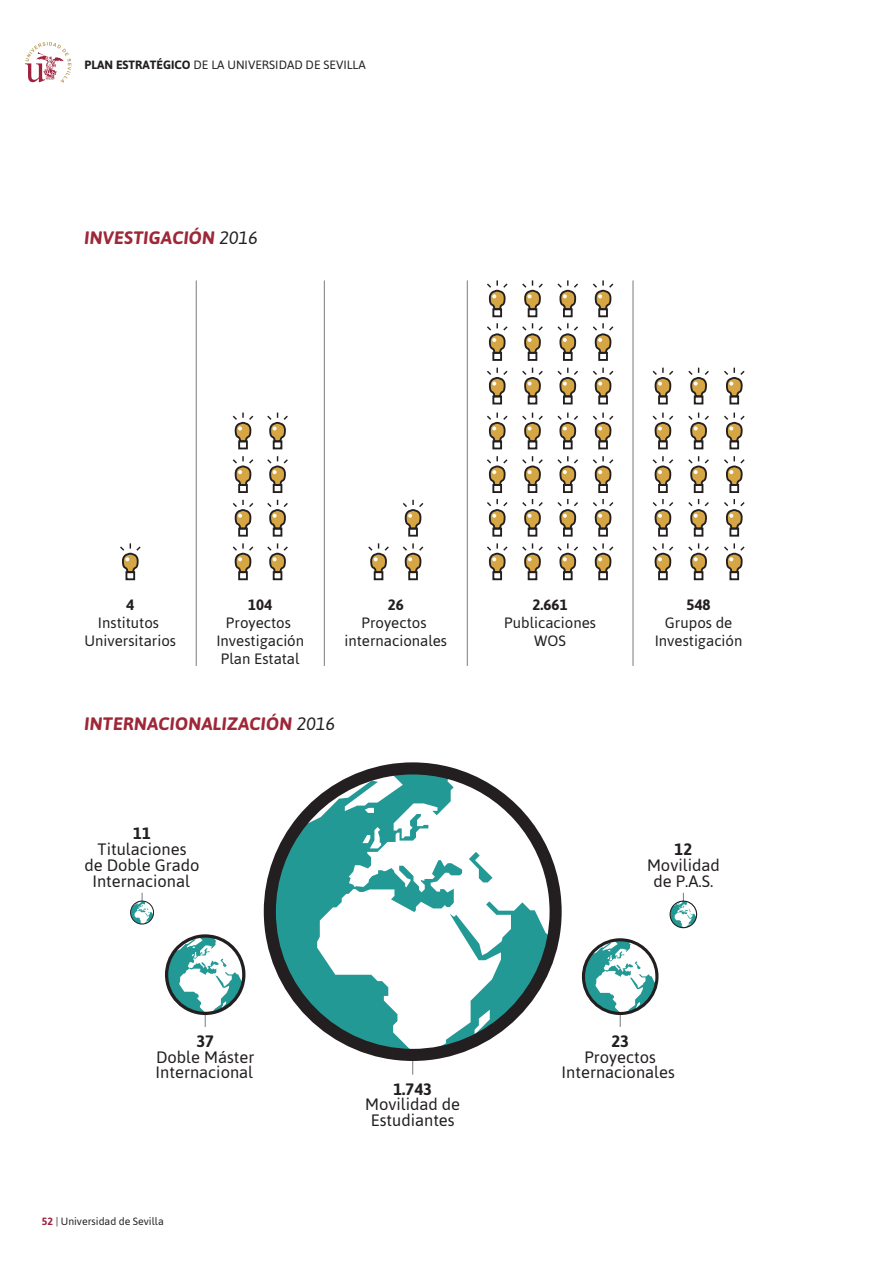
<style>
.page{position:relative;width:894px;height:1264px;background:#fff}
.page>*{position:absolute;margin:0;border:0;box-sizing:border-box;transform-origin:0 0}
.t1{font:italic 700 18px "Asap";letter-spacing:.01em;color:#9e2738}
.t2{font:16.5px/15.8px "Asap";color:#231f20;text-align:center}
.t3{font:700 16.5px "Asap";color:#231f20}
.t4{font:15px/18px "Asap";color:#231f20;text-align:center}
.t5{font:700 15px "Asap";color:#231f20}
.t6{font:12px "Asap";color:#231f20}
.t7{font:10.5px "Asap";color:#231f20}
.s1{font-weight:700}
.s2{font-weight:400;color:#231f20}
.s3{font-weight:700;color:#9f213d}
</style>
<div class="page">
<svg style="left:25px;top:42px;width:46px;height:41px"></svg>
<div style="left:125px;top:571px;width:10px;height:9px;border:2px solid #231f20"></div>
<svg style="left:120px;top:543px;width:21px;height:31px"></svg>
<div style="left:238px;top:571px;width:10px;height:9px;border:2px solid #231f20"></div>
<div style="left:273px;top:571px;width:9px;height:9px;border:2px solid #231f20"></div>
<div style="left:238px;top:527px;width:10px;height:9px;border:2px solid #231f20"></div>
<div style="left:273px;top:527px;width:9px;height:9px;border:2px solid #231f20"></div>
<div style="left:238px;top:484px;width:10px;height:9px;border:2px solid #231f20"></div>
<div style="left:273px;top:484px;width:9px;height:9px;border:2px solid #231f20"></div>
<div style="left:238px;top:440px;width:10px;height:9px;border:2px solid #231f20"></div>
<div style="left:273px;top:440px;width:9px;height:9px;border:2px solid #231f20"></div>
<svg style="left:232px;top:543px;width:22px;height:31px"></svg>
<svg style="left:267px;top:543px;width:21px;height:31px"></svg>
<svg style="left:232px;top:499px;width:22px;height:31px"></svg>
<svg style="left:267px;top:499px;width:21px;height:31px"></svg>
<svg style="left:232px;top:456px;width:22px;height:30px"></svg>
<svg style="left:267px;top:456px;width:21px;height:30px"></svg>
<svg style="left:232px;top:412px;width:22px;height:31px"></svg>
<svg style="left:267px;top:412px;width:21px;height:31px"></svg>
<div style="left:658px;top:527px;width:9px;height:9px;border:2px solid #231f20"></div>
<div style="left:658px;top:484px;width:9px;height:9px;border:2px solid #231f20"></div>
<div style="left:658px;top:440px;width:9px;height:9px;border:2px solid #231f20"></div>
<div style="left:658px;top:571px;width:9px;height:9px;border:2px solid #231f20"></div>
<div style="left:658px;top:395px;width:9px;height:9px;border:2px solid #231f20"></div>
<svg style="left:652px;top:543px;width:22px;height:31px"></svg>
<svg style="left:652px;top:499px;width:22px;height:31px"></svg>
<svg style="left:652px;top:456px;width:22px;height:30px"></svg>
<svg style="left:652px;top:412px;width:22px;height:31px"></svg>
<svg style="left:652px;top:367px;width:22px;height:31px"></svg>
<div style="left:693px;top:527px;width:10px;height:9px;border:2px solid #231f20"></div>
<div style="left:693px;top:484px;width:10px;height:9px;border:2px solid #231f20"></div>
<div style="left:693px;top:440px;width:10px;height:9px;border:2px solid #231f20"></div>
<div style="left:693px;top:571px;width:10px;height:9px;border:2px solid #231f20"></div>
<div style="left:693px;top:395px;width:10px;height:9px;border:2px solid #231f20"></div>
<svg style="left:688px;top:543px;width:21px;height:31px"></svg>
<svg style="left:688px;top:499px;width:21px;height:31px"></svg>
<svg style="left:688px;top:456px;width:21px;height:30px"></svg>
<svg style="left:688px;top:412px;width:21px;height:31px"></svg>
<svg style="left:688px;top:367px;width:21px;height:31px"></svg>
<div style="left:729px;top:571px;width:9px;height:9px;border:2px solid #231f20"></div>
<div style="left:729px;top:527px;width:9px;height:9px;border:2px solid #231f20"></div>
<div style="left:729px;top:484px;width:9px;height:9px;border:2px solid #231f20"></div>
<div style="left:729px;top:440px;width:9px;height:9px;border:2px solid #231f20"></div>
<div style="left:729px;top:395px;width:9px;height:9px;border:2px solid #231f20"></div>
<svg style="left:724px;top:543px;width:20px;height:31px"></svg>
<svg style="left:724px;top:499px;width:20px;height:31px"></svg>
<svg style="left:724px;top:456px;width:20px;height:30px"></svg>
<svg style="left:724px;top:412px;width:20px;height:31px"></svg>
<svg style="left:724px;top:367px;width:20px;height:31px"></svg>
<div style="left:373px;top:571px;width:10px;height:9px;border:2px solid #231f20"></div>
<div style="left:408px;top:571px;width:10px;height:9px;border:2px solid #231f20"></div>
<div style="left:408px;top:527px;width:10px;height:9px;border:2px solid #231f20"></div>
<svg style="left:368px;top:543px;width:21px;height:31px"></svg>
<svg style="left:402px;top:543px;width:22px;height:31px"></svg>
<svg style="left:403px;top:499px;width:21px;height:31px"></svg>
<hr style="left:196px;top:280px;width:1px;height:385px;background:#808285">
<hr style="left:324px;top:280px;width:1px;height:385px;background:#808285">
<hr style="left:466px;top:280px;width:1px;height:385px;background:#808285">
<hr style="left:632px;top:280px;width:1px;height:385px;background:#808285">
<div style="left:492px;top:352px;width:10px;height:9px;border:2px solid #231f20"></div>
<div style="left:492px;top:308px;width:10px;height:9px;border:2px solid #231f20"></div>
<svg style="left:487px;top:323px;width:21px;height:31px"></svg>
<svg style="left:487px;top:280px;width:21px;height:31px"></svg>
<div style="left:492px;top:527px;width:10px;height:9px;border:2px solid #231f20"></div>
<div style="left:492px;top:484px;width:10px;height:9px;border:2px solid #231f20"></div>
<div style="left:492px;top:440px;width:10px;height:9px;border:2px solid #231f20"></div>
<div style="left:492px;top:571px;width:10px;height:9px;border:2px solid #231f20"></div>
<div style="left:492px;top:395px;width:10px;height:9px;border:2px solid #231f20"></div>
<svg style="left:487px;top:543px;width:21px;height:31px"></svg>
<svg style="left:487px;top:499px;width:21px;height:31px"></svg>
<svg style="left:487px;top:456px;width:21px;height:30px"></svg>
<svg style="left:487px;top:412px;width:21px;height:31px"></svg>
<svg style="left:487px;top:367px;width:21px;height:31px"></svg>
<div style="left:527px;top:352px;width:10px;height:9px;border:2px solid #231f20"></div>
<div style="left:527px;top:308px;width:10px;height:9px;border:2px solid #231f20"></div>
<svg style="left:522px;top:323px;width:21px;height:31px"></svg>
<svg style="left:522px;top:280px;width:21px;height:31px"></svg>
<div style="left:527px;top:527px;width:10px;height:9px;border:2px solid #231f20"></div>
<div style="left:527px;top:484px;width:10px;height:9px;border:2px solid #231f20"></div>
<div style="left:527px;top:440px;width:10px;height:9px;border:2px solid #231f20"></div>
<div style="left:527px;top:571px;width:10px;height:9px;border:2px solid #231f20"></div>
<div style="left:527px;top:395px;width:10px;height:9px;border:2px solid #231f20"></div>
<svg style="left:522px;top:543px;width:21px;height:31px"></svg>
<svg style="left:522px;top:499px;width:21px;height:31px"></svg>
<svg style="left:522px;top:456px;width:21px;height:30px"></svg>
<svg style="left:522px;top:412px;width:21px;height:31px"></svg>
<svg style="left:522px;top:367px;width:21px;height:31px"></svg>
<div style="left:562px;top:352px;width:10px;height:9px;border:2px solid #231f20"></div>
<div style="left:562px;top:308px;width:10px;height:9px;border:2px solid #231f20"></div>
<svg style="left:557px;top:323px;width:21px;height:31px"></svg>
<svg style="left:557px;top:280px;width:21px;height:31px"></svg>
<div style="left:562px;top:571px;width:10px;height:9px;border:2px solid #231f20"></div>
<div style="left:562px;top:527px;width:10px;height:9px;border:2px solid #231f20"></div>
<div style="left:562px;top:484px;width:10px;height:9px;border:2px solid #231f20"></div>
<div style="left:562px;top:440px;width:10px;height:9px;border:2px solid #231f20"></div>
<div style="left:562px;top:395px;width:10px;height:9px;border:2px solid #231f20"></div>
<svg style="left:557px;top:543px;width:21px;height:31px"></svg>
<svg style="left:557px;top:499px;width:21px;height:31px"></svg>
<svg style="left:557px;top:456px;width:21px;height:30px"></svg>
<svg style="left:557px;top:412px;width:21px;height:31px"></svg>
<svg style="left:557px;top:367px;width:21px;height:31px"></svg>
<div style="left:598px;top:352px;width:9px;height:9px;border:2px solid #231f20"></div>
<div style="left:598px;top:308px;width:9px;height:9px;border:2px solid #231f20"></div>
<svg style="left:593px;top:323px;width:21px;height:31px"></svg>
<svg style="left:593px;top:280px;width:21px;height:31px"></svg>
<div style="left:598px;top:571px;width:9px;height:9px;border:2px solid #231f20"></div>
<div style="left:598px;top:527px;width:9px;height:9px;border:2px solid #231f20"></div>
<div style="left:598px;top:484px;width:9px;height:9px;border:2px solid #231f20"></div>
<div style="left:598px;top:440px;width:9px;height:9px;border:2px solid #231f20"></div>
<svg style="left:593px;top:543px;width:21px;height:31px"></svg>
<svg style="left:593px;top:499px;width:21px;height:31px"></svg>
<svg style="left:593px;top:456px;width:21px;height:30px"></svg>
<svg style="left:593px;top:412px;width:21px;height:31px"></svg>
<div style="left:598px;top:395px;width:9px;height:9px;border:2px solid #231f20"></div>
<svg style="left:593px;top:367px;width:21px;height:31px"></svg>
<hr style="left:205px;top:985px;width:1px;height:41px;background:#808285">
<hr style="left:412px;top:1034px;width:1px;height:40px;background:#808285">
<svg style="left:264px;top:762px;width:297px;height:298px"></svg>
<svg style="left:165px;top:934px;width:80px;height:80px"></svg>
<hr style="left:141px;top:892px;width:2px;height:20px;background:#808285">
<svg style="left:130px;top:900px;width:24px;height:24px"></svg>
<hr style="left:619px;top:985px;width:1px;height:41px;background:#808285">
<svg style="left:581px;top:938px;width:77px;height:76px"></svg>
<svg style="left:669px;top:892px;width:28px;height:36px"></svg>
<p class="t6" style="left:84px;top:57px;width:283px"><span class="s1">PLAN ESTRATÉGICO</span> DE LA UNIVERSIDAD DE SEVILLA</p>
<p class="t1" style="left:85px;top:225px;width:175px">INVESTIGACIÓN <span class="s2">2016</span></p>
<p class="t5" style="left:126px;top:594px;width:10px">4</p>
<p class="t4" style="left:84px;top:613px;width:93px">Institutos<br>Universitarios</p>
<p class="t5" style="left:248px;top:594px;width:26px">104</p>
<p class="t4" style="left:216px;top:613px;width:89px">Proyectos<br>Investigación<br>Plan Estatal</p>
<p class="t5" style="left:387px;top:594px;width:18px">26</p>
<p class="t4" style="left:344px;top:613px;width:104px">Proyectos internacionales</p>
<p class="t1" style="left:85px;top:711px;width:252px">INTERNACIONALIZACIÓN <span class="s2">2016</span></p>
<p class="t3" style="left:133px;top:822px;width:19px">11</p>
<p class="t2" style="left:84px;top:840px;width:117px">Titulaciones<br>de Doble Grado<br>Internacional</p>
<p class="t5" style="left:532px;top:594px;width:37px">2.661</p>
<p class="t4" style="left:504px;top:613px;width:93px">Publicaciones<br>WOS</p>
<p class="t5" style="left:686px;top:594px;width:26px">548</p>
<p class="t4" style="left:654px;top:613px;width:89px">Grupos de<br>Investigación</p>
<p class="t3" style="left:674px;top:838px;width:19px">12</p>
<p class="t2" style="left:646px;top:856px;width:74px">Movilidad de P.A.S.</p>
<p class="t3" style="left:196px;top:1029px;width:19px">37</p>
<p class="t2" style="left:155px;top:1048px;width:100px;text-align:left">Doble Máster<br>Internacional</p>
<p class="t7" style="left:42px;top:1214px;width:123px"><span class="s3">52</span> | Universidad de Sevilla</p>
<p class="t3" style="left:393px;top:1077px;width:40px">1.743</p>
<p class="t2" style="left:365px;top:1095px;width:96px">Movilidad de<br>Estudiantes</p>
<p class="t3" style="left:611px;top:1029px;width:19px">23</p>
<p class="t2" style="left:561px;top:1048px;width:115px">Proyectos<br>Internacionales</p>
</div>
